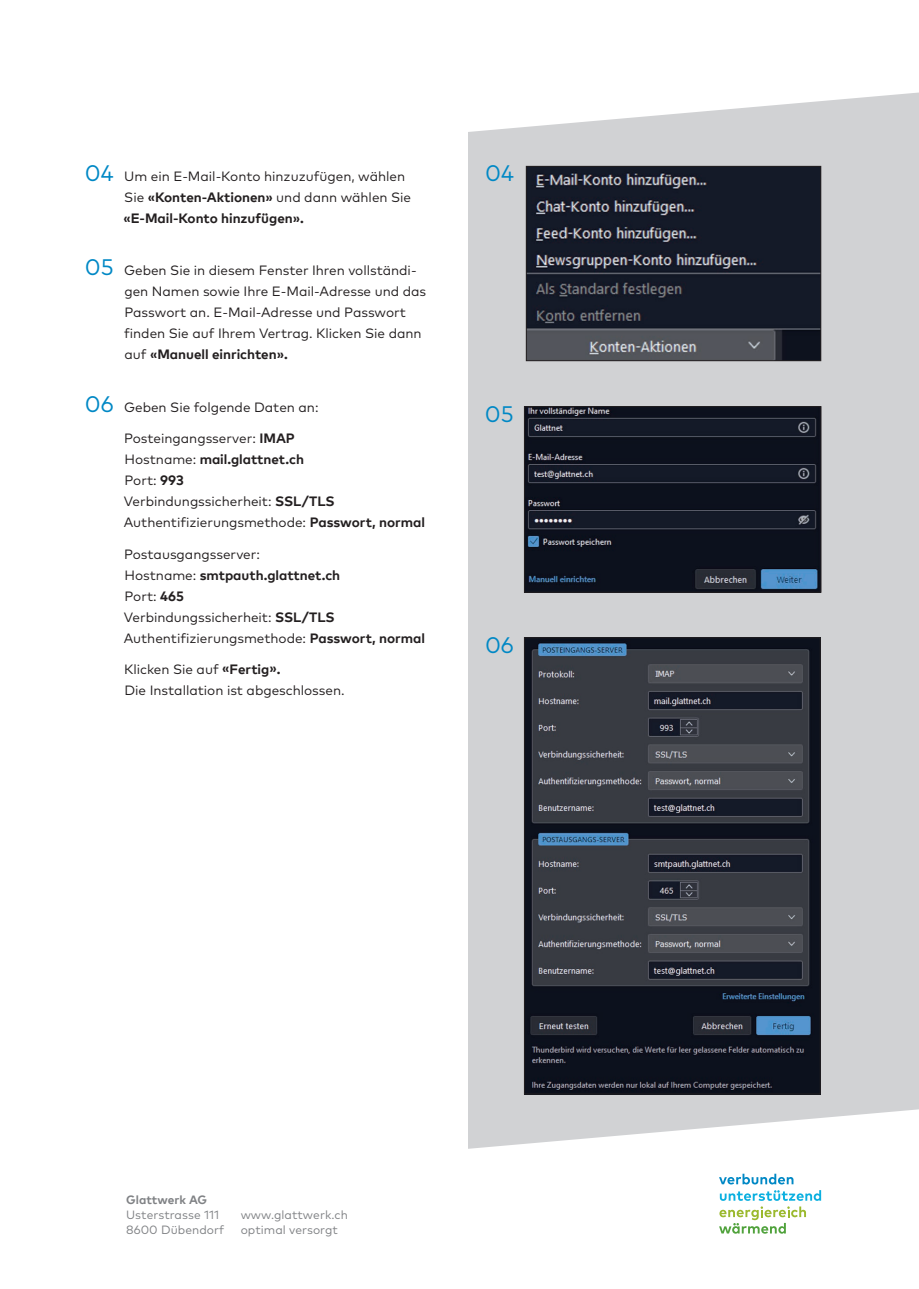
<style>
.page{position:relative;width:919px;height:1289px;background:#fff}
.page>*{position:absolute;margin:0;border:0;box-sizing:border-box;transform-origin:0 0}
.t1{font:22.5px "Mark OT";color:#0088c5}
.t2{font:13.5px/21px "Mark OT";color:#231f20}
.t3{font:700 13.5px/21px "Mark OT";color:#231f20}
.t4{font:12px/15px "Mark OT";letter-spacing:.005em;color:#808285}
.t5{font:700 12px "Mark OT";letter-spacing:.005em;color:#808285}
.s1{font-size:22.5px;color:#0088c5}
.s2{font-weight:400}
.s3{font-weight:700}
</style>
<div class="page">
<svg style="left:468px;top:92px;width:450px;height:1056px;background:#d3d4d6"></svg>
<svg style="left:719px;top:1173px;width:74px;height:11px"></svg>
<svg style="left:719px;top:1190px;width:102px;height:10px"></svg>
<svg style="left:719px;top:1206px;width:87px;height:27px"></svg>
<img style="left:528px;top:168px;width:291px;height:191px">
<div style="left:526px;top:166px;width:295px;height:195px;border:1px solid #231f20"></div>
<img style="left:526px;top:408px;width:293px;height:182px">
<div style="left:524px;top:406px;width:297px;height:186px;border:1px solid #231f20"></div>
<img style="left:526px;top:639px;width:292px;height:453px">
<div style="left:524px;top:637px;width:296px;height:457px;border:1px solid #231f20"></div>
<p class="t2" style="left:85px;top:165px;width:322px"><span class="s1">04</span> Um ein E-Mail-Konto hinzuzufügen, wählen</p>
<h1 class="t1" style="left:485px;top:159px;width:30px">04</h1>
<p class="t3" style="left:123px;top:186px;width:289px"><span class="s2">Sie</span> «Konten-Aktionen» <span class="s2">und dann wählen Sie </span>«E-Mail-Konto hinzufügen».</p>
<p class="t2" style="left:124px;top:260px;width:303px;text-indent:-39px"><span class="s1">05</span> Geben Sie in diesem Fenster Ihren vollständi&shy;gen Namen sowie Ihre E-Mail-Adresse und das Passwort an. E-Mail-Adresse und Passwort finden Sie auf Ihrem Vertrag. Klicken Sie dann auf <span class="s3">«Manuell einrichten».</span></p>
<p class="t2" style="left:85px;top:396px;width:235px"><span class="s1">06</span> Geben Sie folgende Daten an:</p>
<p class="t2" style="left:124px;top:428px;width:303px">Posteingangsserver: <span class="s3">IMAP<br></span>Hostname: <span class="s3">mail.glattnet.ch<br></span>Port: <span class="s3">993<br></span>Verbindungssicherheit: <span class="s3">SSL/TLS<br></span>Authentifizierungsmethode: <span class="s3">Passwort, normal</span></p>
<p class="t2" style="left:124px;top:543px;width:303px">Postausgangsserver:<br>Hostname: <span class="s3">smtpauth.glattnet.ch<br></span>Port: <span class="s3">465<br></span>Verbindungssicherheit: <span class="s3">SSL/TLS<br></span>Authentifizierungsmethode: <span class="s3">Passwort, normal</span></p>
<p class="t2" style="left:124px;top:659px;width:222px">Klicken Sie auf <span class="s3">«Fertig».<br></span>Die Installation ist abgeschlossen.</p>
<h1 class="t1" style="left:485px;top:400px;width:30px">05</h1>
<h1 class="t1" style="left:485px;top:631px;width:30px">06</h1>
<p class="t5" style="left:126px;top:1191px;width:82px">Glattwerk AG</p>
<p class="t4" style="left:126px;top:1206px;width:100px">Usterstrasse 111<br>8600 Dübendorf</p>
<p class="t4" style="left:241px;top:1206px;width:109px">www.glattwerk.ch optimal versorgt</p>
</div>
